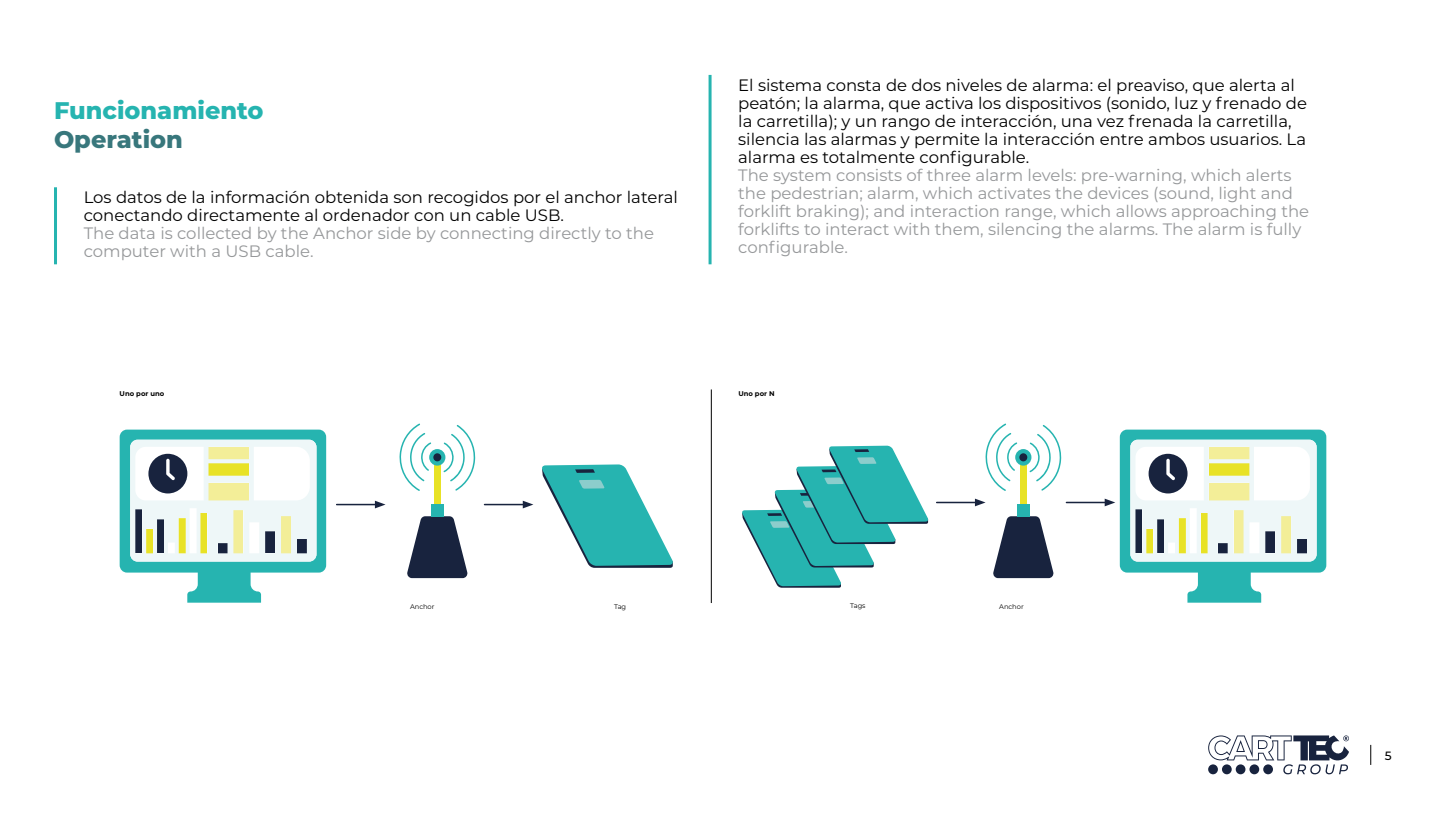
<style>
.page{position:relative;width:1446px;height:813px;background:#fff}
.page>*{position:absolute;margin:0;border:0;box-sizing:border-box;transform-origin:0 0}
.t1{font:800 24px "Montserrat";color:#26b4b0}
.t2{font:800 24px "Montserrat";color:#38777c}
.t3{font:16.5px/18px "Montserrat";color:#000}
.t4{font:16.5px/18px "Montserrat";color:#96989a}
.t5{font:500 12px "Montserrat";color:#000}
.t6{font:700 6.9px "Montserrat";color:#000}
.t7{font:6.75px "Montserrat";letter-spacing:-.005em;color:#000}
</style>
<div class="page">
<svg style="left:1370px;top:744px;width:1px;height:20px"></svg>
<svg style="left:1208px;top:735px;width:141px;height:39px"></svg>
<hr style="left:54px;top:187px;width:3px;height:77px;background:#26b4b0">
<hr style="left:708px;top:75px;width:3px;height:189px;background:#26b4b0">
<svg style="left:120px;top:429px;width:206px;height:173px"></svg>
<svg style="left:542px;top:464px;width:131px;height:103px"></svg>
<svg style="left:407px;top:516px;width:61px;height:61px"></svg>
<div style="left:431px;top:503px;width:12px;height:13px;background:#26b4b0"></div>
<div style="left:434px;top:459px;width:6px;height:44px;background:#e8e226"></div>
<svg style="left:429px;top:449px;width:16px;height:16px"></svg>
<div style="left:433px;top:453px;width:8px;height:8px;background:#18233e;border-radius:50%"></div>
<svg style="left:399px;top:423px;width:32px;height:67px"></svg>
<svg style="left:443px;top:425px;width:33px;height:65px"></svg>
<hr style="left:337px;top:503px;width:40px;height:2px;background:#18233e">
<svg style="left:375px;top:500px;width:10px;height:8px"></svg>
<hr style="left:484px;top:503px;width:41px;height:2px;background:#18233e">
<svg style="left:523px;top:500px;width:10px;height:8px"></svg>
<svg style="left:993px;top:516px;width:61px;height:61px"></svg>
<div style="left:1017px;top:503px;width:12px;height:13px;background:#26b4b0"></div>
<div style="left:1020px;top:459px;width:6px;height:44px;background:#e8e226"></div>
<svg style="left:1015px;top:449px;width:16px;height:16px"></svg>
<div style="left:1019px;top:453px;width:8px;height:8px;background:#18233e;border-radius:50%"></div>
<svg style="left:985px;top:423px;width:32px;height:67px"></svg>
<svg style="left:1029px;top:425px;width:33px;height:65px"></svg>
<hr style="left:711px;top:389px;width:1px;height:213px;background:#000">
<svg style="left:742px;top:445px;width:187px;height:142px"></svg>
<hr style="left:936px;top:501px;width:41px;height:2px;background:#18233e">
<svg style="left:975px;top:498px;width:10px;height:8px"></svg>
<hr style="left:1066px;top:501px;width:41px;height:2px;background:#18233e">
<svg style="left:1104px;top:429px;width:222px;height:173px"></svg>
<h1 class="t1" style="left:54px;top:93px;width:211px">Funcionamiento</h1>
<h1 class="t2" style="left:54px;top:122px;width:130px">Operation</h1>
<p class="t3" style="left:84px;top:188px;width:596px">Los datos de la información obtenida son recogidos por el anchor lateral conectando directamente al ordenador con un cable USB.</p>
<p class="t4" style="left:84px;top:224px;width:572px">The data is collected by the Anchor side by connecting directly to the computer with a USB cable.</p>
<p class="t3" style="left:738px;top:75px;width:570px">El sistema consta de dos niveles de alarma: el preaviso, que alerta al peatón; la alarma, que activa los dispositivos (sonido, luz y frenado de la carretilla); y un rango de interacción, una vez frenada la carretilla, silencia las alarmas y permite la interacción entre ambos usuarios. La alarma es totalmente configurable.</p>
<p class="t4" style="left:738px;top:165px;width:572px">The system consists of three alarm levels: pre-warning, which alerts the pedestrian; alarm, which activates the devices (sound, light and forklift braking); and interaction range, which allows approaching the forklifts to interact with them, silencing the alarms. The alarm is fully configurable.</p>
<p class="t6" style="left:120px;top:388px;width:46px">Uno por uno</p>
<p class="t6" style="left:738px;top:388px;width:38px">Uno por N</p>
<p class="t7" style="left:410px;top:602px;width:26px">Anchor</p>
<p class="t7" style="left:614px;top:602px;width:14px">Tag</p>
<p class="t7" style="left:850px;top:600px;width:17px">Tags</p>
<p class="t7" style="left:999px;top:602px;width:26px">Anchor</p>
<p class="t5" style="left:1384px;top:747px;width:8px">5</p>
</div>
